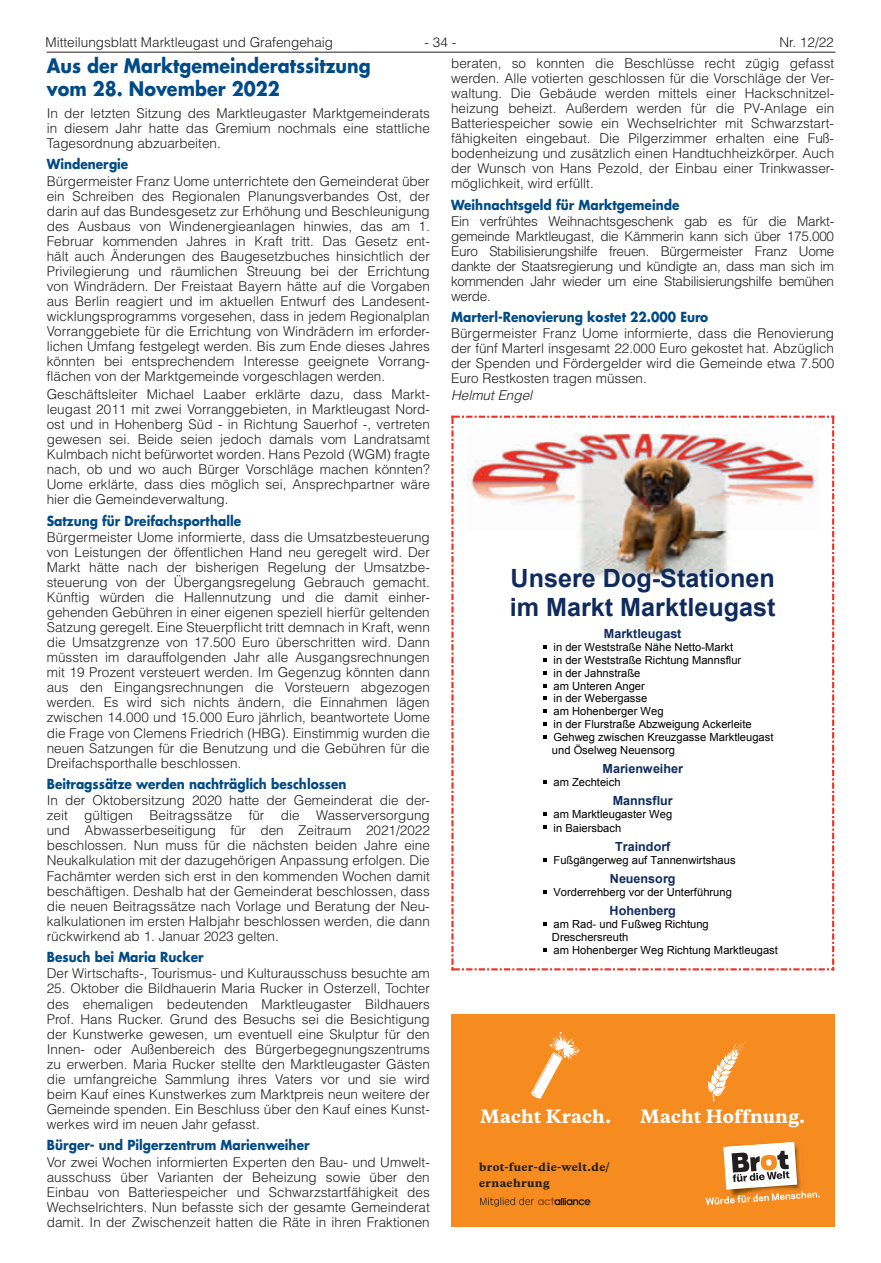
<style>
.page{position:relative;width:881px;height:1263px;background:#fff}
.page>*{position:absolute;margin:0;border:0;box-sizing:border-box;transform-origin:0 0}
.t1{font:700 25.2px/29px "Arial";color:#0f2b5e}
.t2{font:700 19.5px/23.4px "Futura LT";color:#004b87;scale:.9 1}
.t3{font:800 17.25px "Galaxie Copernicus";letter-spacing:.015em;color:#fff}
.t4{font:300 13.5px/15px "Helvetica LT";color:#231f20;text-align:justify}
.t5{font:700 13.5px "Futura LT";color:#004b87;scale:.9 1}
.t6{font:italic 300 13.5px "Helvetica LT";color:#231f20}
.t7{font:700 12.6px "Arial";color:#0f2b5e}
.t8{font:11.1px/12.9px "Arial";color:#000}
.t9{font:800 10.5px/15.8px "Galaxie Copernicus";letter-spacing:.03em;color:#231f20}
</style>
<div class="page">
<hr style="left:47px;top:52px;width:788px;height:1px;background:#231f20">
<svg style="left:451px;top:416px;width:382px;height:554px"></svg>
<div style="left:451px;top:1014px;width:382px;height:213px;background:#f68b1f"></div>
<svg style="left:705px;top:1142px;width:114px;height:63px"></svg>
<svg style="left:480px;top:1197px;width:110px;height:9px"></svg>
<svg style="left:707px;top:1041px;width:39px;height:60px"></svg>
<svg style="left:531px;top:1032px;width:47px;height:67px"></svg>
<p class="t4" style="left:45px;top:34px;width:289px">Mitteilungsblatt Marktleugast und Grafengehaig</p>
<p class="t4" style="left:424px;top:34px;width:33px">- 34 -</p>
<p class="t4" style="left:451px;top:31px;width:384px;line-height:21.3px;text-align:right">Nr. 12/22<br>beraten, so konnten die Beschlüsse recht zügig gefasst</p>
<p class="t4" style="left:451px;top:71px;width:384px">werden. Alle votierten geschlossen für die Vorschläge der Ver&shy;waltung. Die Gebäude werden mittels einer Hackschnitzel&shy;heizung beheizt. Außerdem werden für die PV-Anlage ein Batteriespeicher sowie ein Wechselrichter mit Schwarzstart&shy;fähigkeiten eingebaut. Die Pilgerzimmer erhalten eine Fuß&shy;bodenheizung und zusätzlich einen Handtuchheizkörper. Auch der Wunsch von Hans Pezold, der Einbau einer Trinkwasser&shy;möglichkeit, wird erfüllt.</p>
<p class="t5" style="left:451px;top:195px;width:255px">Weihnachtsgeld für Marktgemeinde</p>
<p class="t4" style="left:451px;top:213px;width:384px">Ein verfrühtes Weihnachtsgeschenk gab es für die Markt&shy;gemeinde Marktleugast, die Kämmerin kann sich über 175.000<br>Euro Stabilisierungshilfe freuen. Bürgermeister Franz Uome dankte der Staatsregierung und kündigte an, dass man sich im kommenden Jahr wieder um eine Stabilisierungshilfe bemühen werde.</p>
<p class="t5" style="left:451px;top:308px;width:287px">Marterl-Renovierung kostet 22.000 Euro</p>
<p class="t4" style="left:451px;top:326px;width:384px">Bürgermeister Franz Uome informierte, dass die Renovierung der fünf Marterl insgesamt 22.000 Euro gekostet hat. Abzüglich der Spenden und Fördergelder wird die Gemeinde etwa 7.500<br>Euro Restkosten tragen müssen.</p>
<p class="t6" style="left:451px;top:387px;width:83px">Helmut Engel</p>
<h2 class="t2" style="left:47px;top:54px;width:361px">Aus der Marktgemeinderatssitzung vom 28. November 2022</h2>
<p class="t4" style="left:47px;top:105px;width:384px">In der letzten Sitzung des Marktleugaster Marktgemeinderats in diesem Jahr hatte das Gremium nochmals eine stattliche Tagesordnung abzuarbeiten.</p>
<p class="t5" style="left:47px;top:155px;width:92px">Windenergie</p>
<p class="t4" style="left:47px;top:173px;width:384px">Bürgermeister Franz Uome unterrichtete den Gemeinderat über ein Schreiben des Regionalen Planungsverbandes Ost, der darin auf das Bundesgesetz zur Erhöhung und Beschleunigung des Ausbaus von Windenergieanlagen hinwies, das am 1.<br>Februar kommenden Jahres in Kraft tritt. Das Gesetz ent&shy;hält auch Änderungen des Baugesetzbuches hinsichtlich der Privilegierung und räumlichen Streuung bei der Errichtung von Windrädern. Der Freistaat Bayern hätte auf die Vorgaben aus Berlin reagiert und im aktuellen Entwurf des Landesent&shy;wicklungsprogramms vorgesehen, dass in jedem Regionalplan Vorranggebiete für die Errichtung von Windrädern im erforder&shy;lichen Umfang festgelegt werden. Bis zum Ende dieses Jahres könnten bei entsprechendem Interesse geeignete Vorrang&shy;flächen von der Marktgemeinde vorgeschlagen werden.</p>
<p class="t4" style="left:47px;top:386px;width:384px">Geschäftsleiter Michael Laaber erklärte dazu, dass Markt&shy;leugast 2011 mit zwei Vorranggebieten, in Marktleugast Nord&shy;ost und in Hohenberg Süd - in Richtung Sauerhof -, vertreten gewesen sei. Beide seien jedoch damals vom Landratsamt Kulmbach nicht befürwortet worden. Hans Pezold (WGM) fragte nach, ob und wo auch Bürger Vorschläge machen könnten?<br>Uome erklärte, dass dies möglich sei, Ansprechpartner wäre hier die Gemeindeverwaltung.</p>
<p class="t5" style="left:47px;top:511px;width:217px">Satzung für Dreifachsporthalle</p>
<p class="t4" style="left:47px;top:529px;width:384px">Bürgermeister Uome informierte, dass die Umsatzbesteuerung von Leistungen der öffentlichen Hand neu geregelt wird. Der Markt hätte nach der bisherigen Regelung der Umsatzbe&shy;steuerung von der Übergangsregelung Gebrauch gemacht.<br>Künftig würden die Hallennutzung und die damit einher&shy;gehenden Gebühren in einer eigenen speziell hierfür geltenden Satzung geregelt. Eine Steuerpflicht tritt demnach in Kraft, wenn die Umsatzgrenze von 17.500 Euro überschritten wird. Dann müssten im darauffolgenden Jahr alle Ausgangsrechnungen mit 19 Prozent versteuert werden. Im Gegenzug könnten dann aus den Eingangsrechnungen die Vorsteuern abgezogen werden. Es wird sich nichts ändern, die Einnahmen lägen zwischen 14.000 und 15.000 Euro jährlich, beantwortete Uome die Frage von Clemens Friedrich (HBG). Einstimmig wurden die neuen Satzungen für die Benutzung und die Gebühren für die Dreifachsporthalle beschlossen.</p>
<p class="t5" style="left:47px;top:775px;width:334px">Beitragssätze werden nachträglich beschlossen</p>
<p class="t4" style="left:47px;top:793px;width:384px">In der Oktobersitzung 2020 hatte der Gemeinderat die der&shy;zeit gültigen Beitragssätze für die Wasserversorgung und Abwasserbeseitigung für den Zeitraum 2021/2022 beschlossen. Nun muss für die nächsten beiden Jahre eine Neukalkulation mit der dazugehörigen Anpassung erfolgen. Die Fachämter werden sich erst in den kommenden Wochen damit beschäftigen. Deshalb hat der Gemeinderat beschlossen, dass die neuen Beitragssätze nach Vorlage und Beratung der Neu&shy;kalkulationen im ersten Halbjahr beschlossen werden, die dann rückwirkend ab 1. Januar 2023 gelten.</p>
<p class="t5" style="left:47px;top:948px;width:176px">Besuch bei Maria Rucker</p>
<p class="t4" style="left:47px;top:966px;width:384px">Der Wirtschafts-, Tourismus- und Kulturausschuss besuchte am</p>
<p class="t4" style="left:47px;top:981px;width:384px">25. Oktober die Bildhauerin Maria Rucker in Osterzell, Tochter des ehemaligen bedeutenden Marktleugaster Bildhauers Prof. Hans Rucker. Grund des Besuchs sei die Besichtigung der Kunstwerke gewesen, um eventuell eine Skulptur für den Innen- oder Außenbereich des Bürgerbegegnungszentrums zu erwerben. Maria Rucker stellte den Marktleugaster Gästen die umfangreiche Sammlung ihres Vaters vor und sie wird beim Kauf eines Kunstwerkes zum Marktpreis neun weitere der Gemeinde spenden. Ein Beschluss über den Kauf eines Kunst&shy;werkes wird im neuen Jahr gefasst.</p>
<p class="t5" style="left:47px;top:1136px;width:293px">Bürger- und Pilgerzentrum Marienweiher</p>
<p class="t4" style="left:47px;top:1154px;width:384px">Vor zwei Wochen informierten Experten den Bau- und Umwelt&shy;ausschuss über Varianten der Beheizung sowie über den Einbau von Batteriespeicher und Schwarzstartfähigkeit des Wechselrichters. Nun befasste sich der gesamte Gemeinderat damit. In der Zwischenzeit hatten die Räte in ihren Fraktionen</p>
<p class="t9" style="left:479px;top:1159px;width:132px">brot-fuer-die-welt.de/ ernaehrung</p>
<h1 class="t1" style="left:509px;top:564px;width:267px">Unsere Dog-Stationen im Markt Marktleugast</h1>
<p class="t7" style="left:603px;top:625px;width:79px">Marktleugast</p>
<p class="t8" style="left:551px;top:641px;width:223px">in der Weststraße Nähe Netto-Markt<br>in der Weststraße Richtung Mannsflur<br>in der Jahnstraße<br>am Unteren Anger<br>in der Webergasse<br>am Hohenberger Weg<br>in der Flurstraße Abzweigung Ackerleite<br>Gehweg zwischen Kreuzgasse Marktleugast und Öselweg Neuensorg</p>
<p class="t7" style="left:602px;top:760px;width:82px">Marienweiher</p>
<p class="t8" style="left:553px;top:776px;width:69px">am Zechteich</p>
<p class="t7" style="left:612px;top:792px;width:62px">Mannsflur</p>
<p class="t8" style="left:553px;top:807px;width:120px;line-height:13.8px">am Marktleugaster Weg in Baiersbach</p>
<p class="t7" style="left:615px;top:838px;width:57px">Traindorf</p>
<p class="t8" style="left:553px;top:854px;width:183px">Fußgängerweg auf Tannenwirtshaus</p>
<p class="t7" style="left:609px;top:870px;width:67px">Neuensorg</p>
<p class="t8" style="left:553px;top:886px;width:180px">Vorderrehberg vor der Unterführung</p>
<p class="t7" style="left:609px;top:902px;width:68px">Hohenberg</p>
<p class="t8" style="left:551px;top:918px;width:227px">am Rad- und Fußweg Richtung<br>Dreschersreuth<br>am Hohenberger Weg Richtung Marktleugast</p>
<p class="t3" style="left:480px;top:1105px;width:133px">Macht Krach.</p>
<p class="t3" style="left:640px;top:1105px;width:166px">Macht Hoffnung.</p>
</div>
